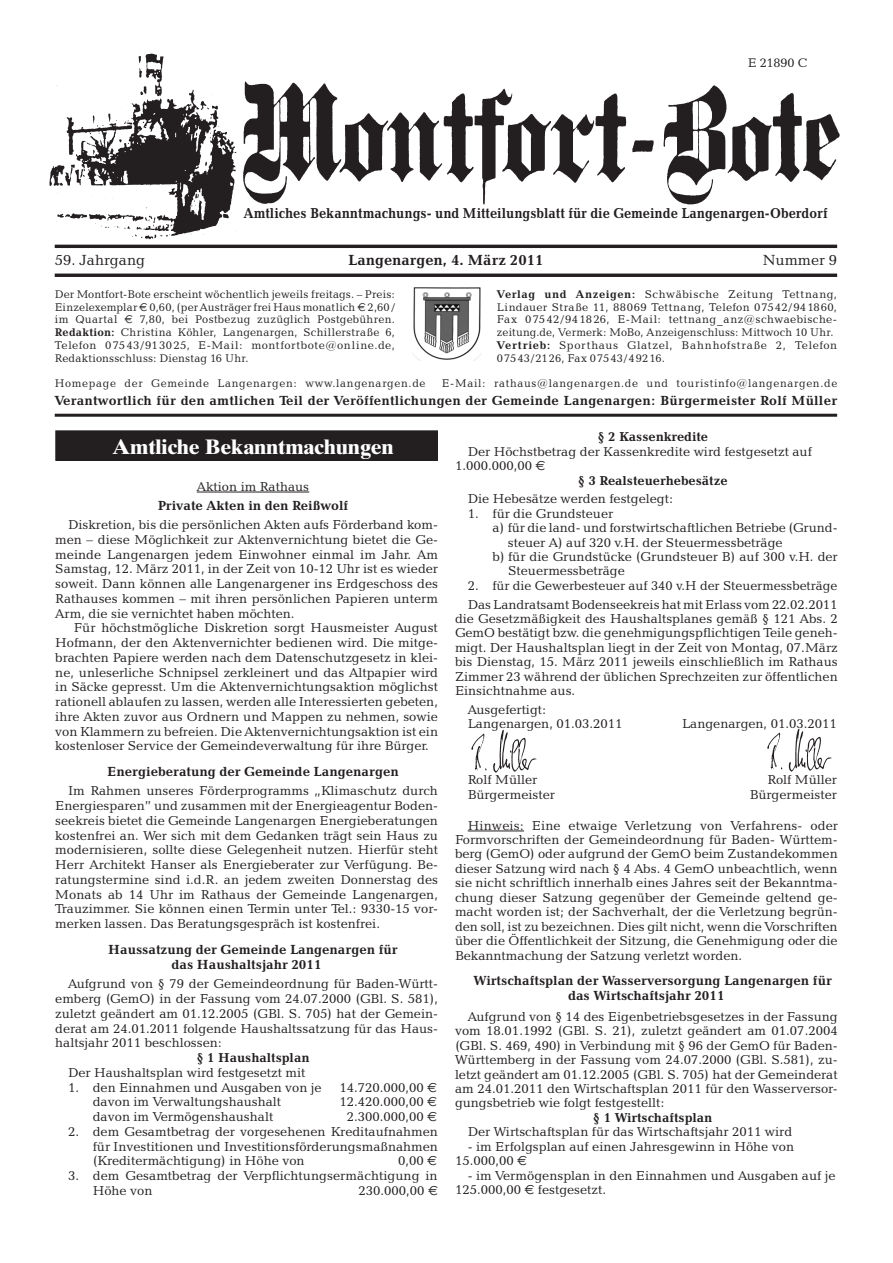
<style>
.page{position:relative;width:893px;height:1263px;background:#fff}
.page>*{position:absolute;margin:0;border:0;box-sizing:border-box;transform-origin:0 0}
.t1{font:700 21px "Times Ten";letter-spacing:-.01em;color:#fff;scale:1.05 1}
.t2{font:700 15px "Candida BT";color:#231f20}
.t3{font:15px "Candida BT";color:#231f20}
.t4{font:700 14.7px "Candida BT";color:#231f20;scale:.9 1}
.t5{font:700 13.5px/15.1px "Candida BT";color:#231f20}
.t6{font:13.2px/14.7px "Candida BT";color:#231f20;text-align:justify}
.t7{font:700 13.2px "Candida BT";color:#231f20}
.t8{font:12.75px "Candida BT";letter-spacing:-.01em;color:#231f20}
.t9{font:11.4px/12.8px "Candida BT";letter-spacing:.05em;color:#231f20;text-align:justify}
.s1{font-family:"Euro Sig"}
.s2{font-weight:700}
</style>
<div class="page">
<hr style="left:197px;top:492px;width:112px;height:1px;background:#231f20">
<hr style="left:468px;top:831px;width:56px;height:1px;background:#231f20">
<img style="left:471px;top:730px;width:66px;height:43px">
<img style="left:767px;top:728px;width:65px;height:44px">
<hr style="left:55px;top:245px;width:782px;height:3px;background:#231f20">
<hr style="left:55px;top:274px;width:782px;height:3px;background:#231f20">
<hr style="left:55px;top:414px;width:782px;height:3px;background:#231f20">
<img style="left:49px;top:53px;width:188px;height:187px">
<img style="left:243px;top:81px;width:597px;height:124px">
<img style="left:413px;top:287px;width:68px;height:73px">
<div style="left:56px;top:431px;width:381px;height:29px;background:#231f20"></div>
<div style="left:55px;top:430px;width:383px;height:31px;border:2px solid #231f20"></div>
<p class="t8" style="left:748px;top:55px;width:61px">E 21890 C</p>
<p class="t4" style="left:244px;top:204px;width:650px">Amtliches Bekanntmachungs- und Mitteilungsblatt für die Gemeinde Langenargen-Oberdorf</p>
<p class="t3" style="left:55px;top:251px;width:92px">59. Jahrgang</p>
<p class="t2" style="left:348px;top:251px;width:197px">Langenargen, 4. März 2011</p>
<p class="t3" style="left:763px;top:251px;width:76px">Nummer 9</p>
<p class="t9" style="left:55px;top:287px;width:342px">Der Montfort-Bote erscheint wöchentlich jeweils freitags. – Preis:<br>Einzelexemplar <span class="s1">€</span> 0,60, (per Austräger frei Haus monatlich <span class="s1">€</span> 2,60 / im Quartal <span class="s1">€</span> 7,80, bei Postbezug zuzüglich Postgebühren.<br><span class="s2">Redaktion:</span> Christina Köhler, Langenargen, Schillerstraße 6, Telefon 07543/913025, E-Mail: montfortbote@online.de, Redaktionsschluss: Dienstag 16 Uhr.</p>
<p class="t9" style="left:497px;top:287px;width:342px;text-align:left"><span class="s2">Verlag und Anzeigen:</span> Schwäbische Zeitung Tettnang, Lindauer Straße 11, 88069 Tettnang, Telefon 07542/941860, Fax 07542/941826, E-Mail: tettnang_anz@schwaebische&shy;zeitung.de, Vermerk: MoBo, Anzeigenschluss: Mittwoch 10 Uhr.<br><span class="s2">Vertrieb:</span> Sporthaus Glatzel, Bahnhofstraße 2, Telefon 07543/2126, Fax 07543/49216.</p>
<p class="t9" style="left:55px;top:377px;width:372px">Homepage der Gemeinde Langenargen: www.langenargen.de</p>
<p class="t9" style="left:442px;top:377px;width:397px">E-Mail: rathaus@langenargen.de und touristinfo@langenargen.de</p>
<p class="t5" style="left:55px;top:393px;width:784px">Verantwortlich für den amtlichen Teil der Veröffentlichungen der Gemeinde Langenargen: Bürgermeister Rolf Müller</p>
<h1 class="t1" style="left:112px;top:433px;width:270px">Amtliche Bekanntmachungen</h1>
<p class="t6" style="left:197px;top:478px;width:114px">Aktion im Rathaus</p>
<p class="t5" style="left:158px;top:498px;width:192px">Private Akten in den Reißwolf</p>
<p class="t6" style="left:55px;top:517px;width:384px;text-indent:13px">Diskretion, bis die persönlichen Akten aufs Förderband kom&shy;men – diese Möglichkeit zur Aktenvernichtung bietet die Ge&shy;meinde Langenargen jedem Einwohner einmal im Jahr. Am Samstag, 12. März 2011, in der Zeit von 10-12 Uhr ist es wieder soweit. Dann können alle Langenargener ins Erdgeschoss des Rathauses kommen – mit ihren persönlichen Papieren unterm Arm, die sie vernichtet haben möchten.</p>
<p class="t6" style="left:55px;top:620px;width:384px;text-indent:19px">Für höchstmögliche Diskretion sorgt Hausmeister August Hofmann, der den Aktenvernichter bedienen wird. Die mitge&shy;brachten Papiere werden nach dem Datenschutzgesetz in klei&shy;ne, unleserliche Schnipsel zerkleinert und das Altpapier wird in Säcke gepresst. Um die Aktenvernichtungsaktion möglichst rationell ablaufen zu lassen, werden alle Interessierten gebeten, ihre Akten zuvor aus Ordnern und Mappen zu nehmen, sowie von Klammern zu befreien. Die Aktenvernichtungsaktion ist ein kostenloser Service der Gemeindeverwaltung für ihre Bürger.</p>
<p class="t5" style="left:107px;top:764px;width:293px">Energieberatung der Gemeinde Langenargen</p>
<p class="t6" style="left:55px;top:783px;width:384px;text-indent:13px">Im Rahmen unseres Förderprogramms „Klimaschutz durch Energiesparen” und zusammen mit der Energieagentur Boden&shy;seekreis bietet die Gemeinde Langenargen Energieberatungen kostenfrei an. Wer sich mit dem Gedanken trägt sein Haus zu modernisieren, sollte diese Gelegenheit nutzen. Hierfür steht Herr Architekt Hanser als Energieberater zur Verfügung. Be&shy;ratungstermine sind i.d.R. an jedem zweiten Donnerstag des Monats ab 14 Uhr im Rathaus der Gemeinde Langenargen, Trauzimmer. Sie können einen Termin unter Tel.: 9330-15 vor&shy;merken lassen. Das Beratungsgespräch ist kostenfrei.</p>
<p class="t5" style="left:172px;top:941px;width:228px;text-indent:-63px">Haussatzung der Gemeinde Langenargen für das Haushaltsjahr 2011</p>
<p class="t6" style="left:55px;top:976px;width:384px;text-indent:13px">Aufgrund von § 79 der Gemeindeordnung für Baden-Württ&shy;emberg (GemO) in der Fassung vom 24.07.2000 (GBl. S. 581), zuletzt geändert am 01.12.2005 (GBl. S. 705) hat der Gemein&shy;derat am 24.01.2011 folgende Haushaltssatzung für das Haus&shy;haltsjahr 2011 beschlossen:</p>
<p class="t7" style="left:196px;top:1049px;width:115px">§ 1 Haushaltsplan</p>
<p class="t6" style="left:68px;top:1065px;width:239px">Der Haushaltsplan wird festgesetzt mit</p>
<p class="t6" style="left:68px;top:1079px;width:255px">1. den Einnahmen und Ausgaben von je</p>
<p class="t6" style="left:339px;top:1079px;width:99px">14.720.000,00 <span class="s1">€</span></p>
<p class="t6" style="left:93px;top:1094px;width:190px">davon im Verwaltungshaushalt</p>
<p class="t6" style="left:339px;top:1094px;width:99px">12.420.000,00 <span class="s1">€</span></p>
<p class="t6" style="left:93px;top:1109px;width:182px">davon im Vermögenshaushalt</p>
<p class="t6" style="left:347px;top:1109px;width:92px">2.300.000,00 <span class="s1">€</span></p>
<p class="t6" style="left:93px;top:1124px;width:347px;text-indent:-25px">2. dem Gesamtbetrag der vorgesehenen Kreditaufnahmen für Investitionen und Investitionsförderungsmaßnahmen (Kreditermächtigung) in Höhe von</p>
<p class="t6" style="left:398px;top:1153px;width:41px">0,00 <span class="s1">€</span></p>
<p class="t6" style="left:93px;top:1168px;width:346px;text-indent:-25px">3. dem Gesamtbetrag der Verpflichtungsermächtigung in<br>Höhe von</p>
<p class="t6" style="left:359px;top:1183px;width:81px">230.000,00 <span class="s1">€</span></p>
<p class="t7" style="left:597px;top:428px;width:112px">§ 2 Kassenkredite</p>
<p class="t6" style="left:468px;top:443px;width:346px">Der Höchstbetrag der Kassenkredite wird festgesetzt auf</p>
<p class="t6" style="left:455px;top:458px;width:92px">1.000.000,00 <span class="s1">€</span></p>
<p class="t7" style="left:578px;top:472px;width:151px">§ 3 Realsteuerhebesätze</p>
<p class="t6" style="left:468px;top:491px;width:207px">Die Hebesätze werden festgelegt:</p>
<p class="t6" style="left:468px;top:505px;width:147px">1. für die Grundsteuer</p>
<p class="t6" style="left:492px;top:520px;width:347px">a) für die land- und forstwirtschaftlichen Betriebe (Grund-</p>
<p class="t6" style="left:508px;top:534px;width:276px">steuer A) auf 320 v.H. der Steuermessbeträge</p>
<p class="t6" style="left:492px;top:549px;width:347px">b) für die Grundstücke (Grundsteuer B) auf 300 v.H. der</p>
<p class="t6" style="left:508px;top:563px;width:118px">Steuermessbeträge</p>
<p class="t6" style="left:468px;top:576px;width:371px;line-height:18.8px">2. für die Gewerbesteuer auf 340 v.H der Steuermessbeträge<br>Das Landratsamt Bodenseekreis hat mit Erlass vom 22.02.2011</p>
<p class="t6" style="left:455px;top:611px;width:384px">die Gesetzmäßigkeit des Haushaltsplanes gemäß § 121 Abs. 2<br>GemO bestätigt bzw. die genehmigungspflichtigen Teile geneh&shy;migt. Der Haushaltsplan liegt in der Zeit von Montag, 07.März bis Dienstag, 15. März 2011 jeweils einschließlich im Rathaus Zimmer 23 während der üblichen Sprechzeiten zur öffentlichen Einsichtnahme aus.</p>
<p class="t6" style="left:468px;top:702px;width:156px">Ausgefertigt:<br>Langenargen, 01.03.2011</p>
<p class="t6" style="left:682px;top:716px;width:156px">Langenargen, 01.03.2011</p>
<p class="t6" style="left:468px;top:772px;width:71px">Rolf Müller</p>
<p class="t6" style="left:767px;top:772px;width:71px">Rolf Müller</p>
<p class="t6" style="left:468px;top:787px;width:89px">Bürgermeister</p>
<p class="t6" style="left:750px;top:787px;width:89px">Bürgermeister</p>
<p class="t6" style="left:455px;top:817px;width:384px;text-indent:13px">Hinweis: Eine etwaige Verletzung von Verfahrens- oder Formvorschriften der Gemeindeordnung für Baden- Württem&shy;berg (GemO) oder aufgrund der GemO beim Zustandekommen dieser Satzung wird nach § 4 Abs. 4 GemO unbeachtlich, wenn sie nicht schriftlich innerhalb eines Jahres seit der Bekanntma&shy;chung dieser Satzung gegenüber der Gemeinde geltend ge&shy;macht worden ist; der Sachverhalt, der die Verletzung begrün&shy;den soll, ist zu bezeichnen. Dies gilt nicht, wenn die Vorschriften über die Öffentlichkeit der Sitzung, die Genehmigung oder die Bekanntmachung der Satzung verletzt worden.</p>
<p class="t5" style="left:568px;top:973px;width:265px;text-indent:-94px">Wirtschaftsplan der Wasserversorgung Langenargen für das Wirtschaftsjahr 2011</p>
<p class="t6" style="left:455px;top:1009px;width:384px;text-indent:13px">Aufgrund von § 14 des Eigenbetriebsgesetzes in der Fassung vom 18.01.1992 (GBl. S. 21), zuletzt geändert am 01.07.2004 (GBl. S. 469, 490) in Verbindung mit § 96 der GemO für Baden-Württemberg in der Fassung vom 24.07.2000 (GBl. S.581), zu&shy;letzt geändert am 01.12.2005 (GBl. S. 705) hat der Gemeinderat am 24.01.2011 den Wirtschaftsplan 2011 für den Wasserversor&shy;gungsbetrieb wie folgt festgestellt:</p>
<p class="t7" style="left:593px;top:1109px;width:121px">§ 1 Wirtschaftsplan</p>
<p class="t6" style="left:468px;top:1124px;width:326px">Der Wirtschaftsplan für das Wirtschaftsjahr 2011 wird</p>
<p class="t6" style="left:455px;top:1139px;width:341px;text-indent:13px">- im Erfolgsplan auf einen Jahresgewinn in Höhe von<br>15.000,00 <span class="s1">€</span></p>
<p class="t6" style="left:455px;top:1167px;width:382px;text-indent:13px">- im Vermögensplan in den Einnahmen und Ausgaben auf je<br>125.000,00 <span class="s1">€</span> festgesetzt.</p>
</div>
